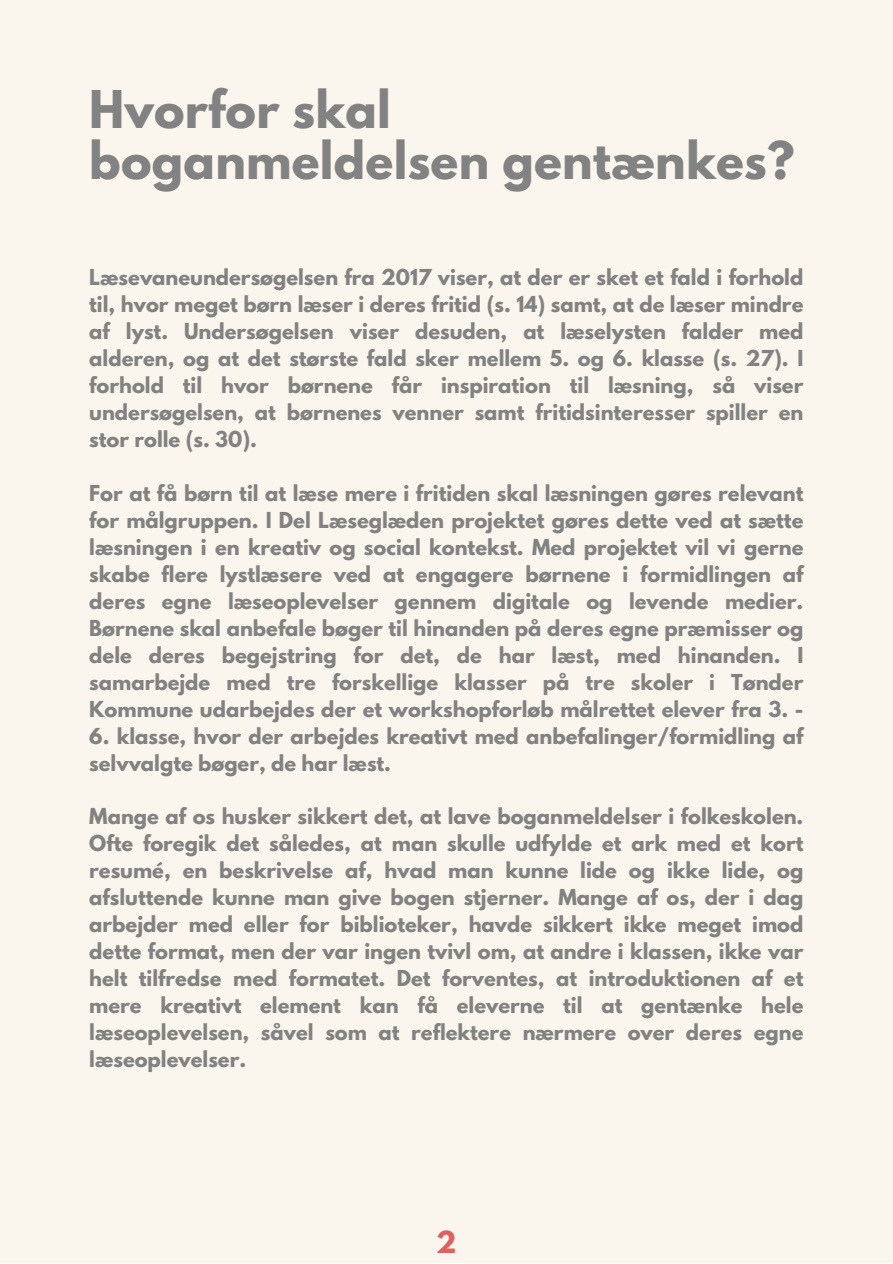
<style>
.page{position:relative;width:893px;height:1264px;background:#fff}
.page>*{position:absolute;margin:0;border:0;box-sizing:border-box;transform-origin:0 0}
.t1{font:700 46.05px "League Spartan";letter-spacing:.005em;color:#828282}
.t2{font:700 27px "League Spartan";color:#e15f5f}
.t3{font:700 19.5px/27px "League Spartan";color:#828282;text-align:justify}
</style>
<div class="page">
<div style="left:0;top:0;width:892px;height:1262px;background:#faf6ed"></div>
<p class="t1" style="left:89px;top:87px;width:303px">Hvorfor skal</p>
<p class="t1" style="left:89px;top:137px;width:706px">boganmeldelsen gentænkes?</p>
<p class="t3" style="left:89px;top:266px;width:715px">Læsevaneundersøgelsen fra 2017 viser, at der er sket et fald i forhold til, hvor meget børn læser i deres fritid (s. 14) samt, at de læser mindre af lyst. Undersøgelsen viser desuden, at læselysten falder med alderen, og at det største fald sker mellem 5. og 6. klasse (s. 27). I forhold til hvor børnene får inspiration til læsning, så viser undersøgelsen, at børnenes venner samt fritidsinteresser spiller en stor rolle (s. 30).</p>
<p class="t3" style="left:89px;top:481px;width:715px">For at få børn til at læse mere i fritiden skal læsningen gøres relevant for målgruppen. I Del Læseglæden projektet gøres dette ved at sætte læsningen i en kreativ og social kontekst. Med projektet vil vi gerne skabe flere lystlæsere ved at engagere børnene i formidlingen af deres egne læseoplevelser gennem digitale og levende medier.<br>Børnene skal anbefale bøger til hinanden på deres egne præmisser og dele deres begejstring for det, de har læst, med hinanden. I samarbejde med tre forskellige klasser på tre skoler i Tønder Kommune udarbejdes der et workshopforløb målrettet elever fra 3. -</p>
<p class="t3" style="left:89px;top:724px;width:715px">6. klasse, hvor der arbejdes kreativt med anbefalinger/formidling af selvvalgte bøger, de har læst.</p>
<p class="t3" style="left:89px;top:805px;width:715px">Mange af os husker sikkert det, at lave boganmeldelser i folkeskolen.<br>Ofte foregik det således, at man skulle udfylde et ark med et kort resumé, en beskrivelse af, hvad man kunne lide og ikke lide, og afsluttende kunne man give bogen stjerner. Mange af os, der i dag arbejder med eller for biblioteker, havde sikkert ikke meget imod dette format, men der var ingen tvivl om, at andre i klassen, ikke var helt tilfredse med formatet. Det forventes, at introduktionen af et mere kreativt element kan få eleverne til at gentænke hele læseoplevelsen, såvel som at reflektere nærmere over deres egne læseoplevelser.</p>
<p class="t2" style="left:436px;top:1228px;width:22px">2</p>
</div>
